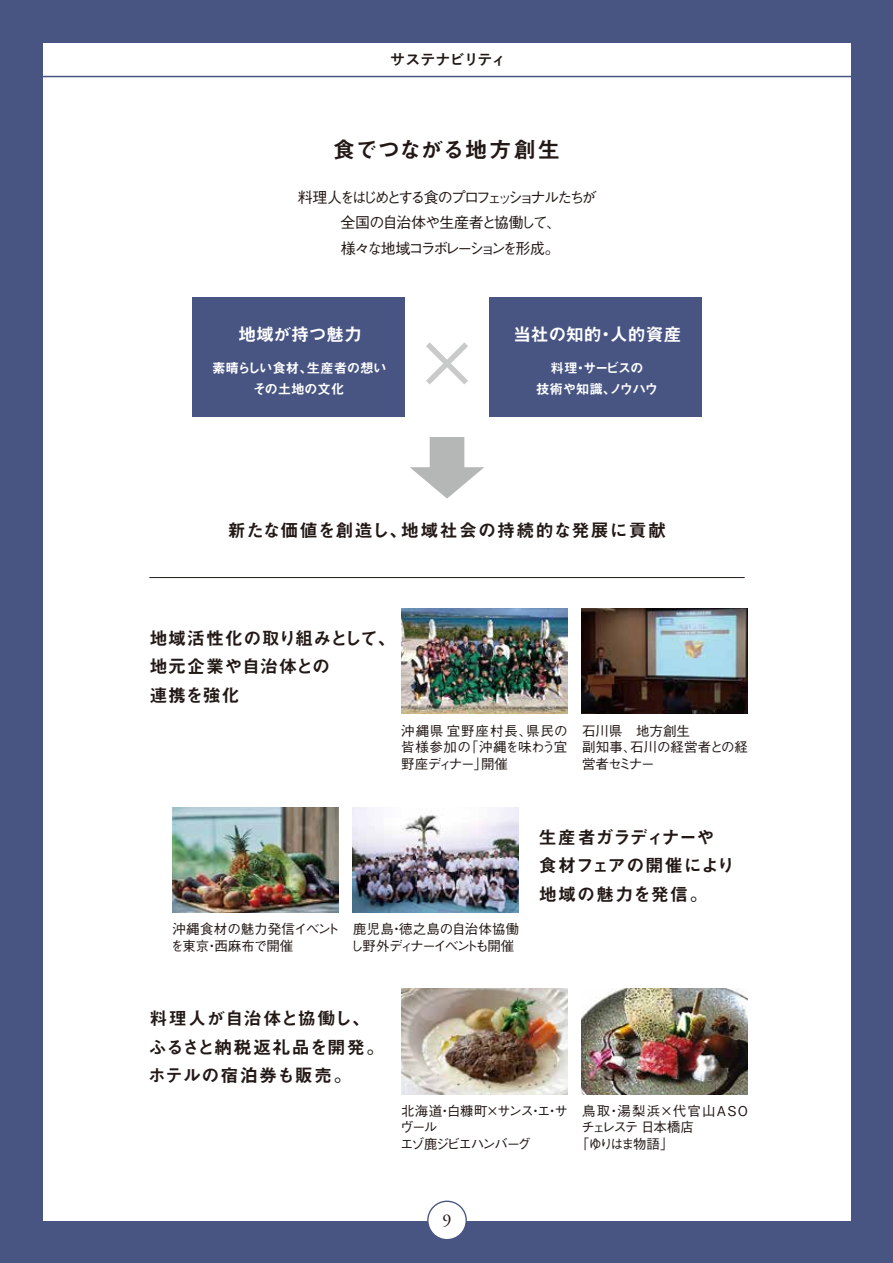
<style>
.page{position:relative;width:893px;height:1263px;background:#fff}
.page>*{position:absolute;margin:0;border:0;box-sizing:border-box;transform-origin:0 0}
.t1{font:22.5px "Midashi Go Pro MB31";letter-spacing:-.015em;color:#221815}
.t2{font:18px/28.5px "Midashi Go Pro MB31";letter-spacing:.025em;color:#221815}
.t3{font:18px/28.5px "Midashi Go Pro MB31";letter-spacing:-.01em;color:#221815}
.t4{font:18px "Midashi Go Pro MB31";letter-spacing:.05em;color:#221815}
.t5{font:18px "Midashi Go Pro MB31";letter-spacing:-.01em;color:#fff}
.t6{font:18px "Adobe Garamond Pro";color:#221815}
.t7{font:500 15px/25.5px "Gothic BBB Pro";letter-spacing:-.16em;color:#221815;text-align:center}
.t8{font:700 15px "Yu Go";letter-spacing:-.05em;color:#221815}
.t9{font:500 13.5px/16.5px "Gothic BBB Pro";letter-spacing:-.01em;color:#221815}
.t10{font:500 13.5px/16.5px "Gothic BBB Pro";letter-spacing:-.11em;color:#221815}
.t11{font:500 13.5px/16.5px "Gothic BBB Pro";letter-spacing:-.055em;color:#221815}
.t12{font:13.5px/21px "Midashi Go Pro MB31";letter-spacing:-.03em;color:#fff;text-align:center}
.t13{font:13.5px/21px "Midashi Go Pro MB31";letter-spacing:-.065em;color:#fff;text-align:center}
.t14{font:500 13.5px "Gothic BBB Pro";letter-spacing:.09em;color:#221815}
.t15{font:500 13.5px "Gothic BBB Pro";letter-spacing:-.14em;color:#221815}
</style>
<div class="page">
<div style="left:1px;top:0;width:892px;height:1263px;background:#485583"></div>
<div style="left:43px;top:43px;width:808px;height:1177px;background:#fff"></div>
<hr style="left:43px;top:76px;width:808px;height:1px;background:#485583">
<div style="left:192px;top:298px;width:212px;height:119px;background:#485583"></div>
<div style="left:490px;top:298px;width:212px;height:119px;background:#485583"></div>
<svg style="left:410px;top:437px;width:74px;height:62px"></svg>
<hr style="left:149px;top:577px;width:596px;height:1px;background:#221815">
<svg style="left:426px;top:342px;width:42px;height:42px"></svg>
<img style="left:401px;top:608px;width:166px;height:106px">
<img style="left:581px;top:608px;width:166px;height:106px">
<img style="left:172px;top:807px;width:166px;height:105px">
<img style="left:353px;top:807px;width:166px;height:105px">
<img style="left:401px;top:989px;width:166px;height:105px">
<img style="left:581px;top:989px;width:166px;height:105px">
<div style="left:428px;top:1201px;width:38px;height:39px;background:#fff;border-radius:50%"></div>
<div style="left:427px;top:1200px;width:40px;height:40px;border:1px solid #485583;border-radius:50%"></div>
<p class="t8" style="left:390px;top:51px;width:117px">サステナビリティ</p>
<h1 class="t1" style="left:333px;top:131px;width:229px">食でつながる地方創生</h1>
<p class="t7" style="left:298px;top:182px;width:300px">料理人をはじめとする食のプロフェッショナルたちが全国の自治体や生産者と協働して、<br>様々な地域コラボレーションを形成。</p>
<h2 class="t5" style="left:238px;top:319px;width:125px">地域が持つ魅力</h2>
<p class="t12" style="left:212px;top:356px;width:176px">素晴らしい食材、生産者の想いその土地の文化</p>
<h2 class="t5" style="left:513px;top:319px;width:170px">当社の知的・人的資産</h2>
<p class="t13" style="left:536px;top:356px;width:124px">料理・サービスの<br>技術や知識、ノウハウ</p>
<h2 class="t4" style="left:228px;top:515px;width:440px">新たな価値を創造し、地域社会の持続的な発展に貢献</h2>
<h2 class="t2" style="left:149px;top:622px;width:248px">地域活性化の取り組みとして、地元企業や自治体との<br>連携を強化</h2>
<p class="t9" style="left:401px;top:721px;width:168px;text-align:justify">沖縄県宜野座村長、県民の皆様参加の「沖縄を味わう宜野座ディナー」開催</p>
<p class="t9" style="left:582px;top:721px;width:168px">石川県　地方創生<br>副知事、石川の経営者との経営者セミナー</p>
<h2 class="t3" style="left:539px;top:820px;width:197px">生産者ガラディナーや食材フェアの開催により地域の魅力を発信。</h2>
<p class="t9" style="left:170px;top:919px;width:171px">沖縄食材の魅力発信イベントを東京・西麻布で開催</p>
<p class="t11" style="left:350px;top:919px;width:170px">鹿児島・徳之島の自治体協働し野外ディナーイベントも開催</p>
<h2 class="t2" style="left:148px;top:1002px;width:238px">料理人が自治体と協働し、ふるさと納税返礼品を開発。ホテルの宿泊券も販売。</h2>
<p class="t10" style="left:400px;top:1101px;width:169px">北海道・白糠町×サンス・エ・サヴール<br>エゾ鹿ジビエハンバーグ</p>
<p class="t14" style="left:582px;top:1100px;width:167px">鳥取・湯梨浜×代官山ASO</p>
<p class="t15" style="left:581px;top:1116px;width:114px">チェレステ 日本橋店</p>
<p class="t9" style="left:576px;top:1134px;width:100px">「ゆりはま物語」</p>
<h2 class="t6" style="left:442px;top:1210px;width:10px">9</h2>
</div>
